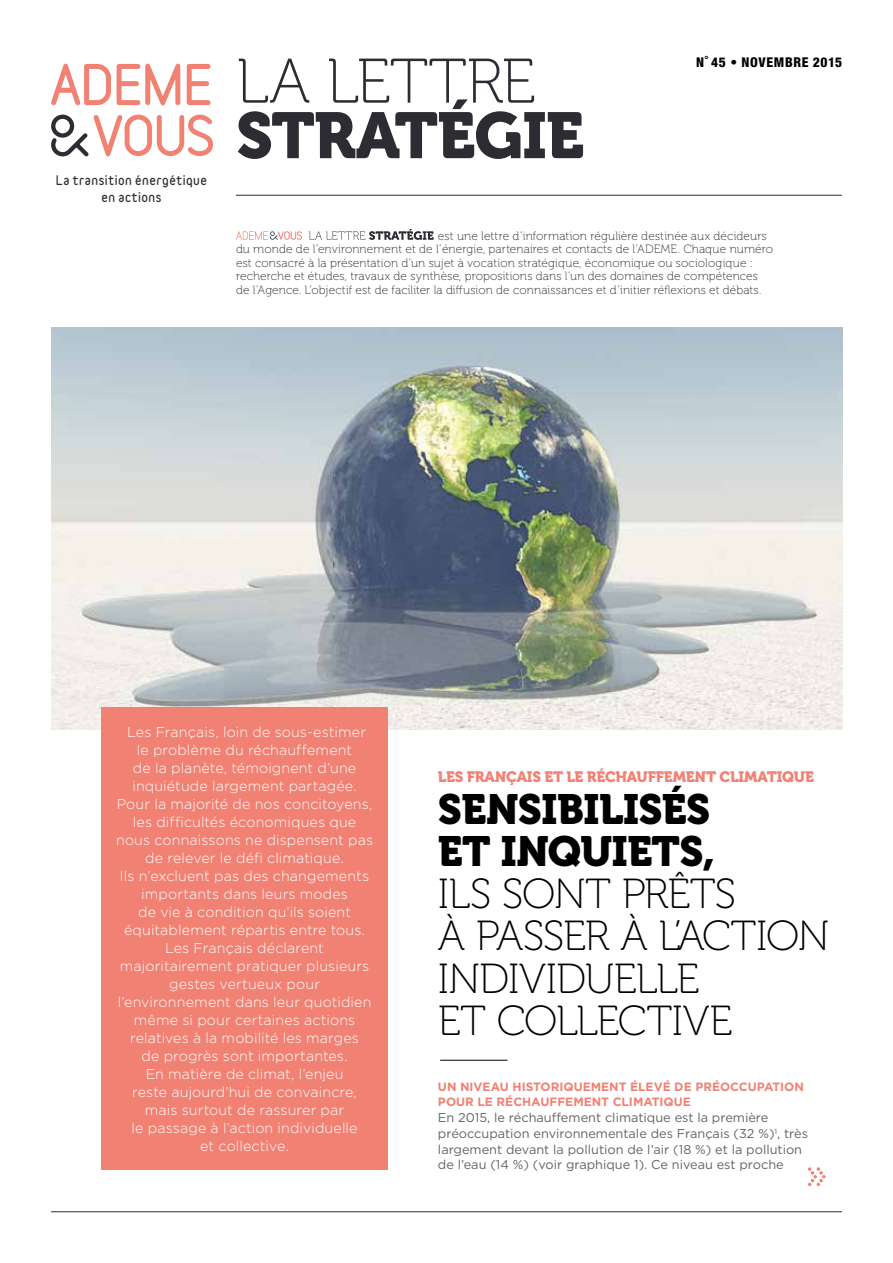
<style>
.page{position:relative;width:893px;height:1263px;background:#fff}
.page>*{position:absolute;margin:0;border:0;box-sizing:border-box;transform-origin:0 0}
.t1{font:64.5px "Museo 900";letter-spacing:-.015em;color:#2e2c33}
.t2{font:63px "Museo 100";letter-spacing:-.01em;color:#2e2c33}
.t3{font:42px/42px "Museo 100";letter-spacing:-.025em;color:#000}
.t4{font:42px/42px "Museo 900";letter-spacing:-.015em;color:#000}
.t5{font:15px "Museo 900";letter-spacing:-.015em;color:#f08173}
.t6{font:300 14.25px/18px "Gotham";letter-spacing:.005em;color:#fff;text-align:center}
.t7{font:800 condensed 13.5px "Helvetica Neue LT Std";letter-spacing:.045em;color:#000}
.t8{font:12.75px/15.8px "Gotham";color:#646363}
.t9{font:12px/13.5px "Museo 100";letter-spacing:.01em;color:#2e2c33}
.t10{font:700 12px/15.8px "Gotham";color:#f08173}
.t11{font:900 12px/16.5px "Variable";letter-spacing:.04em;color:#2e2c33;text-align:center}
</style>
<div class="page">
<img style="left:52px;top:327px;width:791px;height:402px">
<div style="left:101px;top:707px;width:287px;height:462px;background:#f08173"></div>
<hr style="left:51px;top:1211px;width:791px;height:1px;background:#2e2c33">
<hr style="left:440px;top:1060px;width:67px;height:1px;background:#000">
<hr style="left:236px;top:195px;width:606px;height:1px;background:#2e2c33">
<svg style="left:51px;top:64px;width:160px;height:41px"></svg>
<svg style="left:51px;top:115px;width:162px;height:41px"></svg>
<svg style="left:309px;top:229px;width:125px;height:11px"></svg>
<svg style="left:236px;top:231px;width:66px;height:9px"></svg>
<svg style="left:808px;top:1167px;width:18px;height:19px"></svg>
<p class="t11" style="left:56px;top:172px;width:152px">La transition énergétique en actions</p>
<h2 class="t2" style="left:236px;top:48px;width:301px">LA LETTRE</h2>
<h1 class="t1" style="left:236px;top:99px;width:350px">STRATÉGIE</h1>
<p class="t7" style="left:696px;top:54px;width:147px">N˚ 45 • NOVEMBRE 2015</p>
<p class="t9" style="left:236px;top:229px;width:538px;text-indent:202px">est une lettre d’information régulière destinée aux décideurs du monde de l’environnement et de l’énergie, partenaires et contacts de l’ADEME. Chaque numéro est consacré à la présentation d’un sujet à vocation stratégique, économique ou sociologique : recherche et études, travaux de synthèse, propositions dans l’un des domaines de compétences de l’Agence. L’objectif est de faciliter la diffusion de connaissances et d’initier réflexions et débats.</p>
<p class="t6" style="left:116px;top:722px;width:258px">Les Français, loin de sous-estimer<br>le problème du réchauffement<br>de la planète, témoignent d’une inquiétude largement partagée.<br>Pour la majorité de nos concitoyens, les difficultés économiques que nous connaissons ne dispensent pas de relever le défi climatique.<br>Ils n’excluent pas des changements importants dans leurs modes<br>de vie à condition qu’ils soient équitablement répartis entre tous.<br>Les Français déclarent majoritairement pratiquer plusieurs gestes vertueux pour l’environnement dans leur quotidien même si pour certaines actions relatives à la mobilité les marges<br>de progrès sont importantes.<br>En matière de climat, l’enjeu<br>reste aujourd’hui de convaincre, mais surtout de rassurer par<br>le passage à l’action individuelle<br>et collective.</p>
<p class="t5" style="left:438px;top:769px;width:377px">LES FRANÇAIS ET LE RÉCHAUFFEMENT CLIMATIQUE</p>
<h3 class="t4" style="left:438px;top:789px;width:279px">SENSIBILISÉS<br>ET INQUIETS,</h3>
<h3 class="t3" style="left:438px;top:874px;width:393px">ILS SONT PRÊTS<br>À PASSER À L’ACTION<br>INDIVIDUELLE<br>ET COLLECTIVE</h3>
<p class="t10" style="left:438px;top:1078px;width:367px">UN NIVEAU HISTORIQUEMENT ÉLEVÉ DE PRÉOCCUPATION<br>POUR LE RÉCHAUFFEMENT CLIMATIQUE</p>
<p class="t8" style="left:438px;top:1109px;width:372px">En 2015, le réchauffement climatique est la première préoccupation environnementale des Français (32 %)<sup>1</sup>, très largement devant la pollution de l’air (18 %) et la pollution de l’eau (14 %) (voir graphique 1). Ce niveau est proche</p>
</div>
